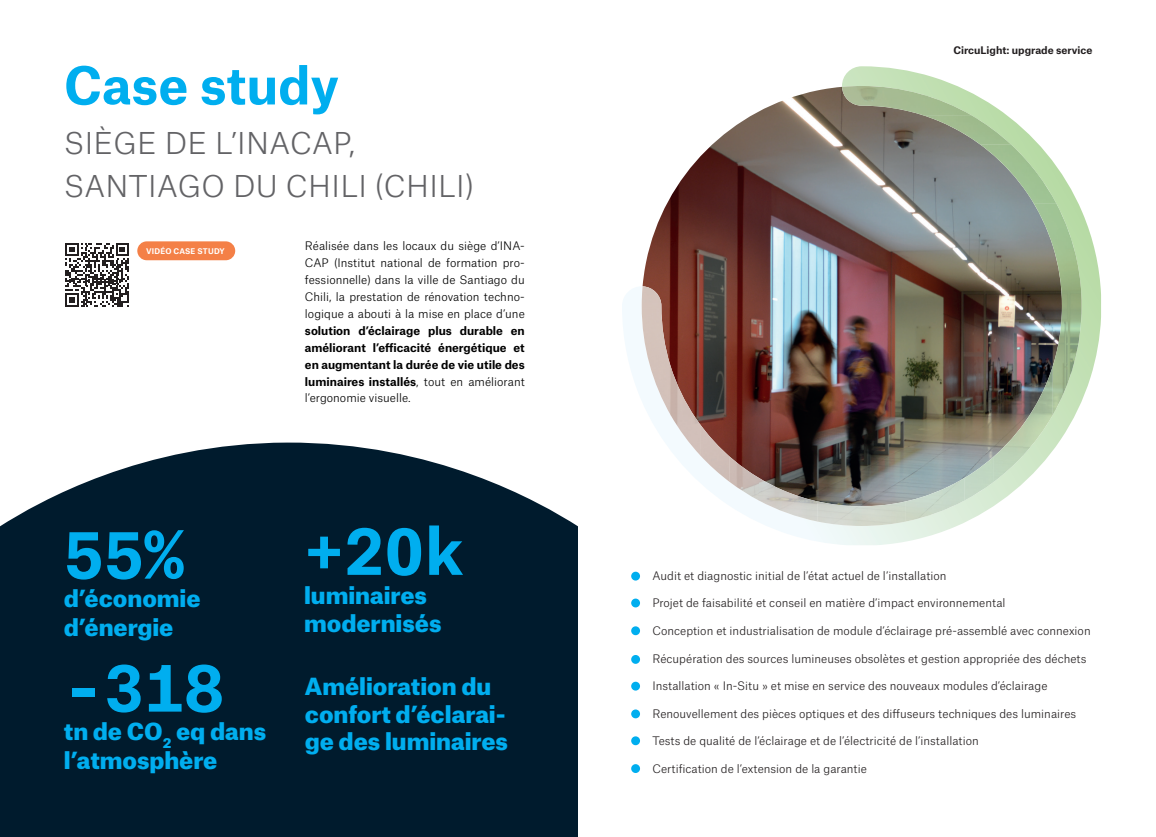
<style>
.page{position:relative;width:1156px;height:837px;background:#fff}
.page>*{position:absolute;margin:0;border:0;box-sizing:border-box;transform-origin:0 0}
.t1{font:700 62.62px "Atlas Typewriter";color:#00aeef}
.t2{font:700 50px "Atlas Grotesk";color:#00aeef}
.t3{font:300 28.75px/43.1px "Atlas Grotesk";letter-spacing:.01em;color:#636366}
.t4{font:900 22.62px/28.6px "Atlas Grotesk";color:#00aeef}
.t5{font:300 11.25px "Atlas Grotesk";color:#231f20}
.t6{font:300 11.25px/16.9px "Atlas Grotesk";color:#000;text-align:justify}
.t7{font:700 11.25px/16.9px "Atlas Grotesk";color:#000;text-align:justify}
.t8{font:700 10px "Atlas Grotesk";color:#231f20}
.t9{font:700 7.5px "Atlas Grotesk";letter-spacing:.025em;color:#fff}
.s1{font-weight:300}
</style>
<div class="page">
<div style="left:631px;top:571px;width:9px;height:9px;background:#00aeef;border-radius:50%"></div>
<div style="left:631px;top:626px;width:9px;height:9px;background:#00aeef;border-radius:50%"></div>
<div style="left:631px;top:681px;width:9px;height:9px;background:#00aeef;border-radius:50%"></div>
<div style="left:631px;top:598px;width:9px;height:9px;background:#00aeef;border-radius:50%"></div>
<svg style="left:631px;top:654px;width:9px;height:9px"></svg>
<div style="left:631px;top:709px;width:9px;height:9px;background:#00aeef;border-radius:50%"></div>
<div style="left:631px;top:736px;width:9px;height:9px;background:#00aeef;border-radius:50%"></div>
<svg style="left:631px;top:763px;width:9px;height:9px"></svg>
<svg style="left:65px;top:243px;width:64px;height:63px"></svg>
<svg style="left:0;top:442px;width:578px;height:394px;background:#112b3b"></svg>
<img style="left:622px;top:66px;width:478px;height:479px">
<img style="left:841px;top:86px;width:130px;height:29px">
<img style="left:922px;top:115px;width:88px;height:30px">
<img style="left:979px;top:144px;width:58px;height:30px">
<img style="left:1011px;top:174px;width:45px;height:29px">
<img style="left:1033px;top:203px;width:43px;height:59px">
<img style="left:641px;top:286px;width:30px;height:130px">
<img style="left:1051px;top:262px;width:30px;height:154px">
<img style="left:670px;top:367px;width:30px;height:88px">
<img style="left:1022px;top:367px;width:30px;height:88px">
<img style="left:700px;top:424px;width:29px;height:58px">
<img style="left:993px;top:424px;width:30px;height:58px">
<img style="left:729px;top:456px;width:30px;height:44px">
<img style="left:964px;top:456px;width:29px;height:44px">
<img style="left:758px;top:477px;width:59px;height:44px">
<img style="left:905px;top:477px;width:59px;height:44px">
<img style="left:817px;top:501px;width:88px;height:24px">
<div style="left:137px;top:241px;width:98px;height:19px;background:#f48047;border-radius:9px"></div>
<h2 class="t2" style="left:64px;top:44px;width:276px">Case study</h2>
<h3 class="t3" style="left:64px;top:119px;width:411px">SIÈGE DE L’INACAP,<br>SANTIAGO DU CHILI (CHILI)</h3>
<p class="t9" style="left:146px;top:245px;width:80px">VIDÉO CASE STUDY</p>
<p class="t6" style="left:305px;top:236px;width:221px">Réalisée dans les locaux du siège d’INA-CAP (Institut national de formation pro&shy;fessionnelle) dans la ville de Santiago du Chili, la prestation de rénovation techno&shy;logique a abouti à la mise en place d’une</p>
<p class="t7" style="left:305px;top:321px;width:221px">solution d’éclairage plus durable en améliorant l’efficacité énergétique et en augmentant la durée de vie utile des luminaires installés<span class="s1">, tout en améliorant l’ergonomie visuelle.</span></p>
<h1 class="t1" style="left:64px;top:503px;width:122px">55%</h1>
<h3 class="t4" style="left:64px;top:582px;width:138px">d’économie d’énergie</h3>
<h1 class="t1" style="left:64px;top:636px;width:162px">-318</h1>
<h3 class="t4" style="left:64px;top:714px;width:204px">tn de CO<sub>2</sub> eq dans l’atmosphère</h3>
<h1 class="t1" style="left:304px;top:500px;width:162px">+20k</h1>
<h3 class="t4" style="left:304px;top:578px;width:139px">luminaires modernisés</h3>
<h3 class="t4" style="left:305px;top:670px;width:205px;line-height:27.1px">Amélioration du confort d’éclarai&shy;ge des luminaires</h3>
<p class="t8" style="left:953px;top:42px;width:140px">CircuLight: upgrade service</p>
<p class="t5" style="left:652px;top:566px;width:295px">Audit et diagnostic initial de l’état actuel de l’installation</p>
<p class="t5" style="left:652px;top:594px;width:354px">Projet de faisabilité et conseil en matière d’impact environnemental</p>
<p class="t5" style="left:652px;top:621px;width:439px">Conception et industrialisation de module d’éclairage pré-assemblé avec connexion</p>
<p class="t5" style="left:652px;top:649px;width:435px">Récupération des sources lumineuses obsolètes et gestion appropriée des déchets</p>
<p class="t5" style="left:652px;top:676px;width:396px">Installation « In-Situ » et mise en service des nouveaux modules d’éclairage</p>
<p class="t5" style="left:652px;top:704px;width:425px">Renouvellement des pièces optiques et des diffuseurs techniques des luminaires</p>
<p class="t5" style="left:652px;top:731px;width:328px">Tests de qualité de l’éclairage et de l’électricité de l’installation</p>
<p class="t5" style="left:652px;top:759px;width:216px">Certification de l’extension de la garantie</p>
</div>
